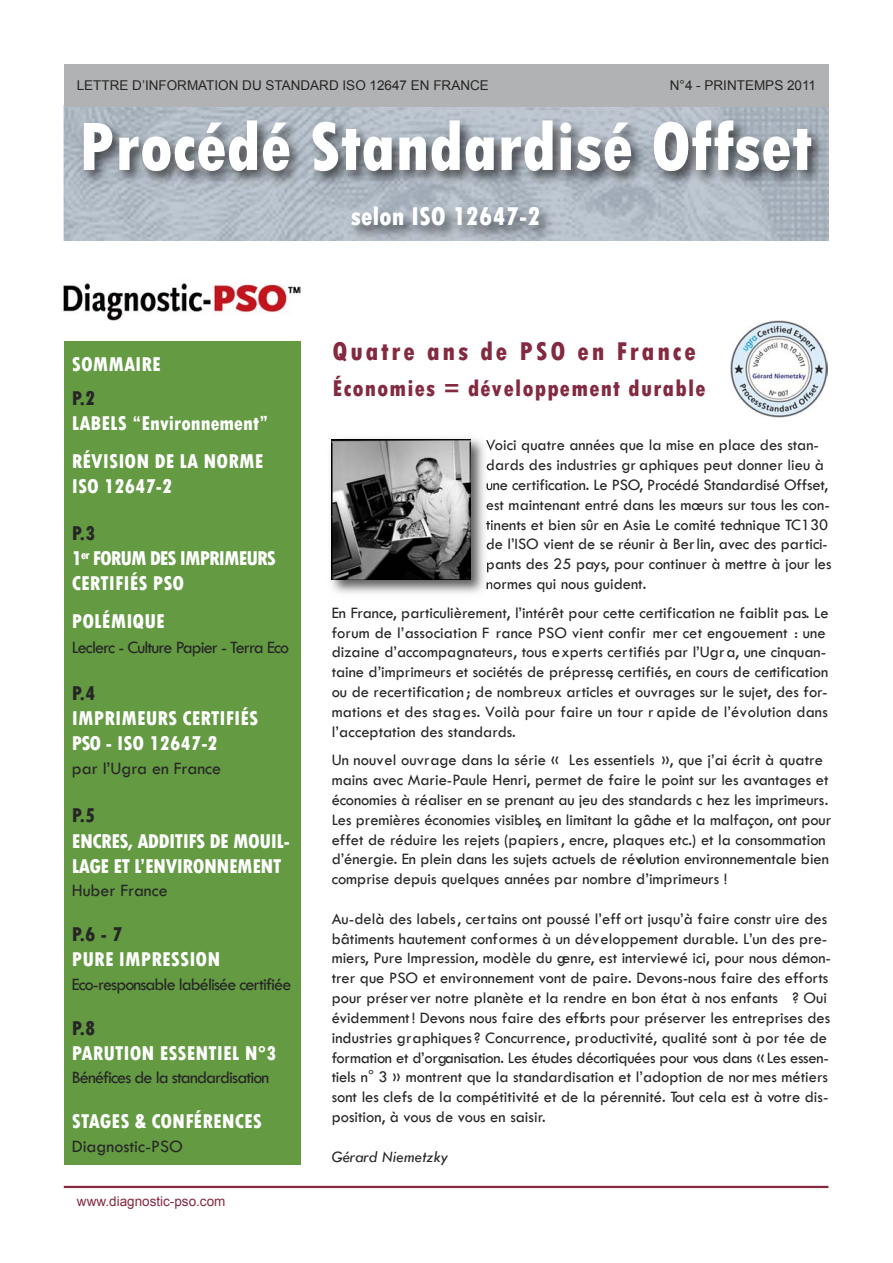
<style>
.page{position:relative;width:893px;height:1263px;background:#fff}
.page>*{position:absolute;margin:0;border:0;box-sizing:border-box;transform-origin:0 0}
.t1{font:800 72px "Tw Cen MT Condensed";color:#fff}
.t2{font:800 27px "Tw Cen MT Condensed";letter-spacing:.1em;color:#842a40}
.t3{font:800 27px "Tw Cen MT Condensed";color:#fff}
.t4{font:800 24px "Tw Cen MT Condensed";letter-spacing:.05em;color:#842a40}
.t5{font:800 21px/37.8px "Tw Cen MT Condensed";color:#fff}
.t6{font:800 21px/25.2px "Tw Cen MT Condensed";letter-spacing:-.025em;color:#fff}
.t7{font:800 21px/25.2px "Tw Cen MT Condensed";letter-spacing:-.05em;color:#fff}
.t8{font:800 21px "Tw Cen MT Condensed";color:#272627}
.t9{font:18px "Tw Cen";letter-spacing:-.05em;color:#272627}
.t10{font:18px "Tw Cen";color:#272627}
.t11{font:16.5px/19.8px "Tw Cen";color:#272627}
.t12{font:italic 16.5px "Tw Cen";color:#272627}
.t13{font:13.5px "Arial";color:#272627}
.t14{font:13.5px "Arial";color:#842a40}
.s1{color:#272627}
</style>
<div class="page">
<img style="left:63px;top:105px;width:766px;height:136px">
<div style="left:64px;top:64px;width:765px;height:42px;background:#b1b2b3"></div>
<hr style="left:64px;top:1186px;width:764px;height:2px;background:#842a40">
<div style="left:64px;top:341px;width:237px;height:824px;background:#639a42"></div>
<img style="left:63px;top:280px;width:237px;height:41px">
<img style="left:331px;top:438px;width:159px;height:156px">
<svg style="left:486px;top:440px;width:4px;height:11px"></svg>
<svg style="left:487px;top:460px;width:3px;height:10px"></svg>
<svg style="left:487px;top:483px;width:3px;height:7px"></svg>
<svg style="left:486px;top:503px;width:4px;height:7px"></svg>
<svg style="left:486px;top:521px;width:4px;height:9px"></svg>
<svg style="left:487px;top:539px;width:3px;height:11px"></svg>
<svg style="left:487px;top:562px;width:3px;height:10px"></svg>
<svg style="left:487px;top:582px;width:3px;height:7px"></svg>
<img style="left:332px;top:439px;width:139px;height:141px">
<img style="left:730px;top:321px;width:97px;height:96px">
<p class="t13" style="left:77px;top:76px;width:414px">LETTRE D’INFORMATION DU STANDARD ISO 12647 EN FRANCE</p>
<p class="t13" style="left:670px;top:76px;width:148px">N°4 - PRINTEMPS 2011</p>
<h1 class="t1" style="left:79px;top:104px;width:735px">Procédé Standardisé Offset</h1>
<h2 class="t3" style="left:351px;top:201px;width:191px">selon ISO 12647-2</h2>
<p class="t5" style="left:72px;top:345px;width:91px">SOMMAIRE</p>
<p class="t8" style="left:72px;top:386px;width:25px">P.2</p>
<p class="t5" style="left:72px;top:404px;width:198px">LABELS “Environnement”<br>RÉVISION DE LA NORME</p>
<p class="t5" style="left:72px;top:467px;width:102px">ISO 12647-2</p>
<p class="t7" style="left:72px;top:520px;width:206px"><span class="s1">P.3<br></span>1<sup>er</sup> FORUM DES IMPRIMEURS<br>CERTIFIÉS PSO</p>
<p class="t5" style="left:72px;top:602px;width:95px">POLÉMIQUE</p>
<p class="t9" style="left:72px;top:637px;width:219px">Leclerc - Culture Papier - Terra Eco</p>
<p class="t8" style="left:72px;top:681px;width:25px">P.4</p>
<p class="t5" style="left:72px;top:706px;width:188px;line-height:25.2px">IMPRIMEURS CERTIFIÉS<br>PSO - ISO 12647-2</p>
<p class="t10" style="left:72px;top:757px;width:151px">par l’Ugra en France</p>
<p class="t8" style="left:72px;top:803px;width:25px">P.5</p>
<p class="t6" style="left:72px;top:828px;width:220px">ENCRES, ADDITIFS DE MOUIL-<br>LAGE ET L’ENVIRONNEMENT</p>
<p class="t10" style="left:72px;top:879px;width:97px">Huber France</p>
<p class="t8" style="left:72px;top:922px;width:52px">P.6 - 7</p>
<p class="t5" style="left:72px;top:941px;width:150px">PURE IMPRESSION</p>
<p class="t9" style="left:72px;top:973px;width:221px">Eco-responsable labélisée certifiée</p>
<p class="t8" style="left:72px;top:1016px;width:25px">P.8</p>
<p class="t5" style="left:72px;top:1034px;width:206px">PARUTION ESSENTIEL N°3</p>
<p class="t9" style="left:72px;top:1067px;width:199px">Bénéfices de la standardisation</p>
<p class="t5" style="left:72px;top:1103px;width:192px">STAGES &amp; CONFÉRENCES</p>
<p class="t10" style="left:72px;top:1135px;width:113px">Diagnostic-PSO</p>
<p class="t14" style="left:77px;top:1192px;width:150px">www.diagnostic-pso.com</p>
<h2 class="t2" style="left:333px;top:335px;width:365px">Quatre ans de PSO en France</h2>
<h3 class="t4" style="left:333px;top:374px;width:374px">Économies = développement durable</h3>
<p class="t11" style="left:486px;top:435px;width:347px">Voici quatre années que la mise en place des stan&shy;dards des industries gr aphiques peut donner lieu à une certification. Le PSO, Procédé Standardisé Offset, est maintenant entré dans les mœurs sur tous les con&shy;tinents et bien sûr en Asie. Le comité technique TC130 de l’ISO vient de se réunir à Berlin, avec des partici&shy;pants des 25 pays, pour continuer à mettre à jour les normes qui nous guident.</p>
<p class="t11" style="left:332px;top:603px;width:498px">En France, particulièrement, l’intérêt pour cette certification ne faiblit pas. Le forum de l’association F rance PSO vient confir mer cet engouement : une dizaine d’accompagnateurs, tous experts certifiés par l’Ugra, une cinquan&shy;taine d’imprimeurs et sociétés de prépresse, certifiés, en cours de certification ou de recertification; de nombreux articles et ouvrages sur le sujet, des for&shy;mations et des stages. Voilà pour faire un tour r apide de l’évolution dans l’acceptation des standards.</p>
<p class="t11" style="left:332px;top:750px;width:501px">Un nouvel ouvrage dans la série « Les essentiels », que j’ai écrit à quatre mains avec Marie-Paule Henri, permet de faire le point sur les avantages et économies à réaliser en se prenant au jeu des standards c hez les imprimeurs.<br>Les premières économies visibles, en limitant la gâche et la malfaçon, ont pour effet de réduire les rejets (papiers, encre, plaques etc.) et la consommation d’énergie. En plein dans les sujets actuels de révolution environnementale bien comprise depuis quelques années par nombre d’imprimeurs !</p>
<p class="t11" style="left:332px;top:909px;width:501px">Au-delà des labels, certains ont poussé l’eff ort jusqu’à faire constr uire des bâtiments hautement conformes à un développement durable. L’un des pre&shy;miers, Pure Impression, modèle du genre, est interviewé ici, pour nous démon&shy;trer que PSO et environnement vont de paire. Devons-nous faire des efforts pour préserver notre planète et la rendre en bon état à nos enfants ? Oui évidemment! Devons nous faire des efforts pour préserver les entreprises des industries graphiques? Concurrence, productivité, qualité sont à por tée de formation et d’organisation. Les études décortiquées pour vous dans «Les essen&shy;tiels n° 3 » montrent que la standardisation et l’adoption de nor mes métiers sont les clefs de la compétitivité et de la pérennité. Tout cela est à votre dis&shy;position, à vous de vous en saisir.</p>
<p class="t12" style="left:332px;top:1146px;width:118px">Gérard Niemetzky</p>
</div>
